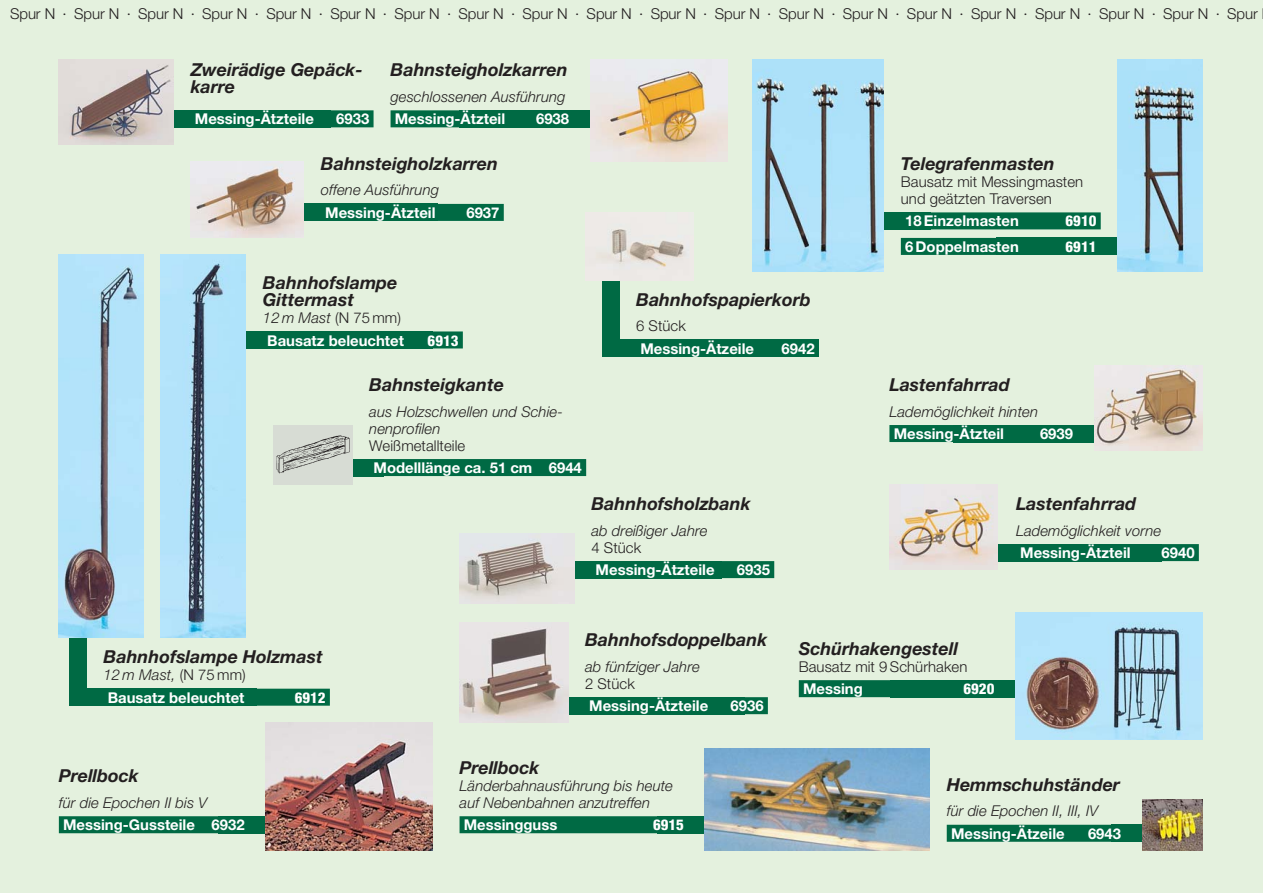
<style>
.page{position:relative;width:1263px;height:893px;background:#e4f1de}
.page>*{position:absolute;margin:0;border:0;box-sizing:border-box;transform-origin:0 0}
.t1{font:italic 700 17.85px/17px "Helvetica Neue";color:#231f20}
.t2{font:300 15px "Helvetica Neue";letter-spacing:-.005em;color:#231f20}
.t3{font:700 14.85px/22.5px "Helvetica Neue";color:#fff}
.t4{font:italic 300 14.85px/17px "Helvetica Neue";letter-spacing:.005em;color:#231f20}
.t5{font:300 14.85px/17px "Helvetica Neue";letter-spacing:.005em;color:#231f20}
.t6{font:800 condensed 14.85px "Helvetica Neue";color:#fff}
.s1{font-weight:300;font-style:italic;color:#231f20}
.s2{font-weight:300;color:#231f20}
</style>
<div class="page">
<div style="left:118px;top:110px;width:213px;height:17px;background:#006a44"></div>
<div style="left:220px;top:331px;width:213px;height:17px;background:#006a44"></div>
<div style="left:459px;top:110px;width:213px;height:17px;background:#006a44"></div>
<div style="left:953px;top:425px;width:212px;height:17px;background:#006a44"></div>
<div style="left:949px;top:544px;width:212px;height:17px;background:#006a44"></div>
<div style="left:510px;top:561px;width:212px;height:17px;background:#006a44"></div>
<div style="left:606px;top:340px;width:213px;height:17px;background:#006a44"></div>
<div style="left:602px;top:263px;width:17px;height:94px;background:#006a44"></div>
<div style="left:225px;top:204px;width:213px;height:17px;background:#006a44"></div>
<div style="left:532px;top:697px;width:212px;height:17px;background:#006a44"></div>
<img style="left:59px;top:59px;width:115px;height:85px">
<div style="left:191px;top:110px;width:183px;height:17px;background:#006a44"></div>
<img style="left:460px;top:622px;width:108px;height:101px">
<div style="left:585px;top:697px;width:183px;height:17px;background:#006a44"></div>
<img style="left:460px;top:533px;width:114px;height:71px">
<div style="left:591px;top:561px;width:183px;height:17px;background:#006a44"></div>
<div style="left:321px;top:204px;width:183px;height:17px;background:#006a44"></div>
<img style="left:590px;top:59px;width:137px;height:102px">
<div style="left:391px;top:110px;width:182px;height:17px;background:#006a44"></div>
<img style="left:1094px;top:365px;width:109px;height:86px">
<div style="left:889px;top:425px;width:188px;height:17px;background:#006a44"></div>
<img style="left:889px;top:485px;width:109px;height:85px">
<div style="left:1016px;top:544px;width:183px;height:17px;background:#006a44"></div>
<img style="left:595px;top:212px;width:98px;height:68px">
<img style="left:191px;top:161px;width:113px;height:77px">
<div style="left:658px;top:816px;width:187px;height:17px;background:#006a44"></div>
<div style="left:459px;top:816px;width:229px;height:17px;background:#006a44"></div>
<img style="left:704px;top:748px;width:226px;height:102px">
<div style="left:218px;top:816px;width:63px;height:17px;background:#006a44"></div>
<img style="left:266px;top:723px;width:167px;height:127px">
<div style="left:59px;top:816px;width:190px;height:17px;background:#006a44"></div>
<div style="left:891px;top:680px;width:187px;height:17px;background:#006a44"></div>
<div style="left:799px;top:680px;width:200px;height:17px;background:#006a44"></div>
<img style="left:1016px;top:612px;width:187px;height:128px">
<div style="left:1111px;top:825px;width:32px;height:17px;background:#006a44"></div>
<div style="left:331px;top:459px;width:52px;height:17px;background:#006a44"></div>
<div style="left:947px;top:825px;width:178px;height:17px;background:#006a44"></div>
<img style="left:1142px;top:799px;width:61px;height:51px">
<div style="left:369px;top:459px;width:217px;height:17px;background:#006a44"></div>
<div style="left:273px;top:425px;width:79px;height:60px;background:#d7dcd4"></div>
<img style="left:276px;top:436px;width:73px;height:37px">
<div style="left:69px;top:689px;width:188px;height:17px;background:#006a44"></div>
<div style="left:69px;top:595px;width:17px;height:111px;background:#006a44"></div>
<div style="left:767px;top:212px;width:164px;height:17px;background:#006a44"></div>
<div style="left:996px;top:238px;width:187px;height:17px;background:#006a44"></div>
<div style="left:901px;top:212px;width:200px;height:17px;background:#006a44"></div>
<div style="left:901px;top:238px;width:200px;height:17px;background:#006a44"></div>
<img style="left:752px;top:59px;width:132px;height:213px">
<img style="left:1118px;top:59px;width:85px;height:213px">
<div style="left:263px;top:331px;width:200px;height:17px;background:#006a44"></div>
<div style="left:104px;top:689px;width:226px;height:17px;background:#006a44"></div>
<img style="left:59px;top:255px;width:85px;height:383px">
<img style="left:161px;top:255px;width:85px;height:383px">
<p class="t2" style="left:10px;top:8px;width:1249px">Spur N · Spur N · Spur N · Spur N · Spur N · Spur N · Spur N · Spur N · Spur N · Spur N · Spur N · Spur N · Spur N · Spur N · Spur N · Spur N · Spur N · Spur N · Spur N · Spur</p>
<p class="t1" style="left:191px;top:63px;width:174px">Zweirädige Gepäck&shy;karre</p>
<p class="t3" style="left:195px;top:109px;width:120px">Messing-Ätzteile</p>
<p class="t3" style="left:336px;top:109px;width:35px">6933</p>
<p class="t1" style="left:391px;top:63px;width:179px">Bahnsteigholzkarren</p>
<p class="t4" style="left:391px;top:89px;width:176px">geschlossenen Ausführung</p>
<p class="t3" style="left:395px;top:109px;width:112px">Messing-Ätzteil</p>
<p class="t3" style="left:536px;top:109px;width:35px">6938</p>
<p class="t1" style="left:321px;top:157px;width:179px">Bahnsteigholzkarren</p>
<p class="t4" style="left:321px;top:183px;width:120px">offene Ausführung</p>
<p class="t3" style="left:325px;top:203px;width:112px">Messing-Ätzteil</p>
<p class="t3" style="left:466px;top:203px;width:35px">6937</p>
<p class="t1" style="left:263px;top:276px;width:136px">Bahnhofslampe<br>Gittermast</p>
<p class="t3" style="left:263px;top:308px;width:142px"><span class="s1">12 m Mast</span> <span class="s2">(N 75 mm)<br></span>Bausatz beleuchtet</p>
<p class="t6" style="left:428px;top:335px;width:32px">6913</p>
<p class="t1" style="left:369px;top:378px;width:136px">Bahnsteigkante</p>
<p class="t4" style="left:369px;top:404px;width:195px">aus Holzschwellen und Schie&shy;nenprofilen</p>
<p class="t5" style="left:369px;top:438px;width:97px">Weißmetallteile</p>
<p class="t3" style="left:374px;top:458px;width:210px">Modelllänge ca. 51 cm 6944</p>
<p class="t1" style="left:636px;top:293px;width:176px">Bahnhofspapierkorb</p>
<p class="t5" style="left:636px;top:319px;width:51px">6 Stück</p>
<p class="t3" style="left:640px;top:339px;width:115px">Messing-Ätzeile</p>
<p class="t3" style="left:782px;top:339px;width:35px">6942</p>
<p class="t1" style="left:591px;top:497px;width:161px">Bahnhofsholzbank</p>
<p class="t4" style="left:591px;top:523px;width:118px">ab dreißiger Jahre</p>
<p class="t5" style="left:591px;top:540px;width:51px">4 Stück</p>
<p class="t3" style="left:596px;top:560px;width:120px">Messing-Ätzteile</p>
<p class="t3" style="left:737px;top:560px;width:35px">6935</p>
<p class="t1" style="left:901px;top:157px;width:155px">Telegrafenmasten</p>
<p class="t5" style="left:901px;top:175px;width:184px">Bausatz mit Messingmasten und geätzten Traversen</p>
<p class="t3" style="left:905px;top:211px;width:115px">18 Einzelmasten</p>
<p class="t6" style="left:1065px;top:216px;width:32px">6910</p>
<p class="t3" style="left:905px;top:237px;width:115px">6 Doppelmasten</p>
<p class="t6" style="left:1065px;top:241px;width:32px">6911</p>
<p class="t1" style="left:889px;top:378px;width:122px">Lastenfahrrad</p>
<p class="t4" style="left:889px;top:404px;width:150px">Lademöglichkeit hinten</p>
<p class="t3" style="left:894px;top:424px;width:112px">Messing-Ätzteil</p>
<p class="t3" style="left:1040px;top:424px;width:35px">6939</p>
<p class="t1" style="left:1016px;top:497px;width:122px">Lastenfahrrad</p>
<p class="t4" style="left:1016px;top:523px;width:147px">Lademöglichkeit vorne</p>
<p class="t3" style="left:1020px;top:543px;width:112px">Messing-Ätzteil</p>
<p class="t3" style="left:1161px;top:543px;width:35px">6940</p>
<p class="t1" style="left:104px;top:650px;width:221px">Bahnhofslampe Holzmast</p>
<p class="t3" style="left:104px;top:665px;width:144px"><span class="s1">12 m Mast,</span> <span class="s2">(N 75 mm)<br></span>Bausatz beleuchtet</p>
<p class="t6" style="left:295px;top:692px;width:32px">6912</p>
<p class="t1" style="left:59px;top:769px;width:81px">Prellbock</p>
<p class="t4" style="left:59px;top:795px;width:150px">für die Epochen II bis V</p>
<p class="t3" style="left:63px;top:815px;width:183px">Messing-Gussteile 6932</p>
<p class="t1" style="left:585px;top:633px;width:184px">Bahnhofsdoppelbank</p>
<p class="t4" style="left:585px;top:659px;width:116px">ab fünfziger Jahre</p>
<p class="t5" style="left:585px;top:676px;width:51px">2 Stück</p>
<p class="t3" style="left:589px;top:696px;width:120px">Messing-Ätzteile</p>
<p class="t3" style="left:730px;top:696px;width:35px">6936</p>
<p class="t1" style="left:459px;top:760px;width:81px">Prellbock</p>
<p class="t4" style="left:459px;top:778px;width:215px">Länderbahnausführung bis heute auf Nebenbahnen anzutreffen</p>
<p class="t3" style="left:464px;top:815px;width:95px">Messingguss</p>
<p class="t6" style="left:653px;top:820px;width:32px">6915</p>
<p class="t1" style="left:799px;top:641px;width:161px">Schürhakengestell</p>
<p class="t5" style="left:799px;top:659px;width:170px">Bausatz mit 9 Schürhaken</p>
<p class="t3" style="left:803px;top:679px;width:61px">Messing</p>
<p class="t6" style="left:963px;top:684px;width:32px">6920</p>
<p class="t1" style="left:947px;top:777px;width:175px">Hemmschuhständer</p>
<p class="t4" style="left:947px;top:804px;width:153px">für die Epochen II, III, IV</p>
<p class="t3" style="left:951px;top:824px;width:115px">Messing-Ätzeile</p>
<p class="t3" style="left:1088px;top:824px;width:35px">6943</p>
</div>
